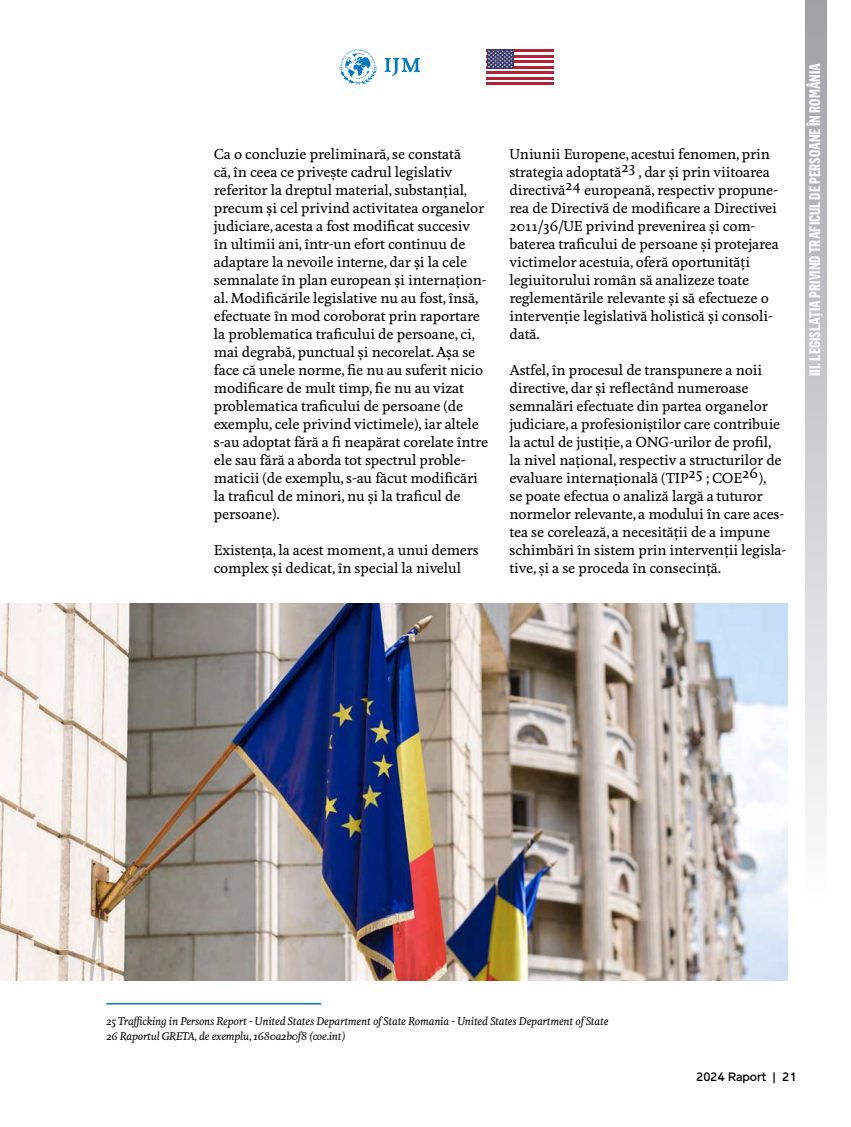
<style>
.page{position:relative;width:851px;height:1127px;background:#fff}
.page>*{position:absolute;margin:0;border:0;box-sizing:border-box;transform-origin:0 0}
.t1{font:700 15px "Flama Cond";color:#fff}
.t2{font:500 13.5px/18px "Feijoa";letter-spacing:-.01em;color:#000}
.t3{font:500 12px "Reader";color:#000}
.t4{font:italic 500 10.5px/15px "Feijoa";letter-spacing:-.02em;color:#000}
</style>
<div class="page">
<img style="left:1px;top:604px;width:786px;height:376px">
<svg style="left:384px;top:58px;width:36px;height:18px"></svg>
<svg style="left:339px;top:49px;width:37px;height:36px"></svg>
<hr style="left:486px;top:49px;width:68px;height:3px;background:#b22234">
<hr style="left:486px;top:55px;width:68px;height:3px;background:#b22234">
<hr style="left:486px;top:60px;width:68px;height:3px;background:#b22234">
<hr style="left:486px;top:66px;width:68px;height:3px;background:#b22234">
<hr style="left:486px;top:71px;width:68px;height:3px;background:#b22234">
<hr style="left:486px;top:77px;width:68px;height:3px;background:#b22234">
<hr style="left:486px;top:82px;width:68px;height:3px;background:#b22234">
<div style="left:486px;top:49px;width:27px;height:20px;background:#3c3b6e"></div>
<svg style="left:488px;top:50px;width:24px;height:18px"></svg>
<div style="left:805px;top:0;width:21px;height:901px;background:linear-gradient(to bottom,#9ea0a3,#fcfcfd)"></div>
<hr style="left:106px;top:1003px;width:215px;height:1px;background:#0079c1">
<p class="t2" style="left:214px;top:145px;width:276px">Ca o concluzie preliminară, se constată<br>că, în ceea ce privește cadrul legislativ referitor la dreptul material, substanțial, precum și cel privind activitatea organelor judiciare, acesta a fost modificat succesiv<br>în ultimii ani, într-un efort continuu de adaptare la nevoile interne, dar și la cele semnalate în plan european și internațion&shy;al. Modificările legislative nu au fost, însă, efectuate în mod coroborat prin raportare la problematica traficului de persoane, ci, mai degrabă, punctual și necorelat. Așa se face că unele norme, fie nu au suferit nicio modificare de mult timp, fie nu au vizat problematica traficului de persoane (de exemplu, cele privind victimele), iar altele s-au adoptat fără a fi neapărat corelate între ele sau fără a aborda tot spectrul proble&shy;maticii (de exemplu, s-au făcut modificări la traficul de minori, nu și la traficul de persoane).</p>
<p class="t2" style="left:214px;top:541px;width:266px">Existența, la acest moment, a unui demers complex și dedicat, în special la nivelul</p>
<p class="t2" style="left:509px;top:145px;width:271px">Uniunii Europene, acestui fenomen, prin strategia adoptată23 , dar și prin viitoarea directivă24 europeană, respectiv propune&shy;rea de Directivă de modificare a Directivei 2011/36/UE privind prevenirea și com&shy;baterea traficului de persoane și protejarea victimelor acestuia, oferă oportunități legiuitorului român să analizeze toate reglementările relevante și să efectueze o intervenție legislativă holistică și consoli&shy;dată.</p>
<p class="t2" style="left:509px;top:361px;width:278px">Astfel, în procesul de transpunere a noii directive, dar și reflectând numeroase semnalări efectuate din partea organelor judiciare, a profesioniștilor care contribuie la actul de justiție, a ONG-urilor de profil, la nivel național, respectiv a structurilor de evaluare internațională (TIP25 ; COE26),<br>se poate efectua o analiză largă a tuturor normelor relevante, a modului în care aces&shy;tea se corelează, a necesității de a impune schimbări în sistem prin intervenții legisla&shy;tive, și a se proceda în consecință.</p>
<p class="t1" style="left:804px;top:376px;width:314px;rotate:-90deg">III. LEGISLAȚIA PRIVIND TRAFICUL DE PERSOANE ÎN ROMÂNIA</p>
<p class="t4" style="left:106px;top:1013px;width:503px">25 Trafficking in Persons Report - United States Department of State Romania - United States Department of State<br>26 Raportul GRETA, de exemplu, 1680a2b0f8 (coe.int)</p>
<p class="t3" style="left:696px;top:1069px;width:102px">2024 Raport | 21</p>
</div>
